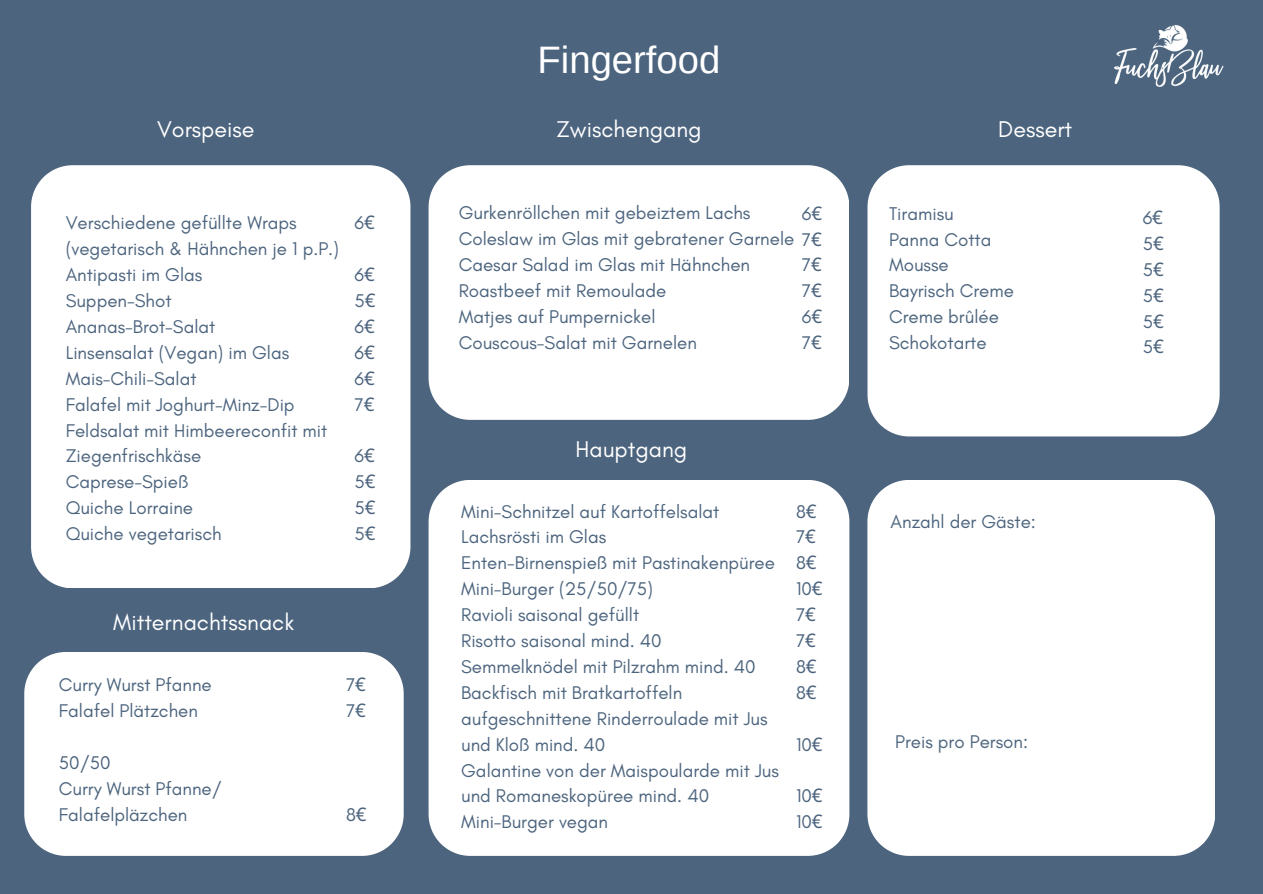
<style>
.page{position:relative;width:1263px;height:894px;background:#fff}
.page>*{position:absolute;margin:0;border:0;box-sizing:border-box;transform-origin:0 0}
.t1{font:38.25px "Arimo";color:#fff}
.t2{font:23.25px "Glacial Indifference";color:#fff}
.t3{font:18.75px/25.8px "Glacial Indifference";color:#4c647e}
.s1{font-family:"Noto Sans"}
</style>
<div class="page">
<div style="left:0;top:0;width:1263px;height:893px;background:#4c647e"></div>
<img style="left:1114px;top:25px;width:110px;height:62px">
<div style="left:31px;top:165px;width:379px;height:422px;background:#fff"></div>
<div style="left:24px;top:652px;width:380px;height:203px;background:#fff"></div>
<div style="left:867px;top:480px;width:348px;height:375px;background:#fff"></div>
<div style="left:429px;top:165px;width:420px;height:255px;background:#fff"></div>
<div style="left:429px;top:480px;width:420px;height:375px;background:#fff"></div>
<div style="left:867px;top:165px;width:353px;height:271px;background:#fff"></div>
<p class="t2" style="left:157px;top:115px;width:99px">Vorspeise</p>
<h2 class="t3" style="left:66px;top:210px;width:275px">Verschiedene gefüllte Wraps (vegetarisch &amp; Hähnchen je 1 p.P.)</h2>
<h2 class="t3" style="left:66px;top:261px;width:138px">Antipasti im Glas</h2>
<p class="t3" style="left:66px;top:287px;width:107px">Suppen-Shot</p>
<p class="t3" style="left:66px;top:313px;width:151px">Ananas-Brot-Salat</p>
<p class="t3" style="left:66px;top:339px;width:225px">Linsensalat (Vegan) im Glas</p>
<p class="t3" style="left:66px;top:365px;width:132px">Mais-Chili-Salat</p>
<p class="t3" style="left:66px;top:391px;width:230px">Falafel mit Joghurt-Minz-Dip</p>
<p class="t3" style="left:66px;top:417px;width:263px">Feldsalat mit Himbeereconfit mit<br>Ziegenfrischkäse</p>
<p class="t3" style="left:66px;top:468px;width:124px">Caprese-Spieß</p>
<p class="t3" style="left:66px;top:494px;width:129px">Quiche Lorraine</p>
<p class="t3" style="left:66px;top:520px;width:158px">Quiche vegetarisch</p>
<p class="t3" style="left:355px;top:210px;width:22px">6<span class="s1">€</span></p>
<p class="t3" style="left:355px;top:261px;width:22px">6<span class="s1">€</span></p>
<p class="t3" style="left:355px;top:287px;width:23px">5<span class="s1">€</span></p>
<p class="t3" style="left:355px;top:313px;width:22px">6<span class="s1">€</span></p>
<p class="t3" style="left:355px;top:339px;width:22px">6<span class="s1">€</span></p>
<p class="t3" style="left:355px;top:365px;width:22px">6<span class="s1">€</span></p>
<p class="t3" style="left:355px;top:391px;width:21px">7<span class="s1">€</span></p>
<p class="t3" style="left:355px;top:443px;width:22px">6<span class="s1">€</span></p>
<p class="t3" style="left:355px;top:468px;width:23px">5<span class="s1">€</span></p>
<p class="t3" style="left:355px;top:494px;width:23px">5<span class="s1">€</span></p>
<p class="t3" style="left:355px;top:520px;width:23px">5<span class="s1">€</span></p>
<h2 class="t2" style="left:113px;top:607px;width:183px">Mitternachtssnack</h2>
<p class="t3" style="left:59px;top:671px;width:154px">Curry Wurst Pfanne</p>
<p class="t3" style="left:59px;top:697px;width:141px">Falafel Plätzchen</p>
<p class="t3" style="left:59px;top:749px;width:53px">50/50</p>
<p class="t3" style="left:59px;top:775px;width:165px">Curry Wurst Pfanne/</p>
<p class="t3" style="left:59px;top:801px;width:130px">Falafelpläzchen</p>
<p class="t3" style="left:346px;top:671px;width:21px">7<span class="s1">€</span></p>
<p class="t3" style="left:346px;top:697px;width:21px">7<span class="s1">€</span></p>
<p class="t3" style="left:346px;top:801px;width:22px">8<span class="s1">€</span></p>
<h1 class="t1" style="left:538px;top:38px;width:184px">Fingerfood</h1>
<p class="t2" style="left:556px;top:115px;width:147px">Zwischengang</p>
<h2 class="t3" style="left:459px;top:200px;width:293px">Gurkenröllchen mit gebeiztem Lachs</h2>
<p class="t3" style="left:459px;top:225px;width:364px">Coleslaw im Glas mit gebratener Garnele 7<span class="s1">€</span></p>
<p class="t3" style="left:459px;top:251px;width:293px">Caesar Salad im Glas mit Hähnchen</p>
<p class="t3" style="left:459px;top:277px;width:209px">Roastbeef mit Remoulade</p>
<p class="t3" style="left:459px;top:303px;width:198px">Matjes auf Pumpernickel</p>
<p class="t3" style="left:459px;top:329px;width:240px">Couscous-Salat mit Garnelen</p>
<p class="t3" style="left:802px;top:200px;width:22px">6<span class="s1">€</span></p>
<p class="t3" style="left:802px;top:252px;width:21px">7<span class="s1">€</span></p>
<p class="t3" style="left:802px;top:278px;width:21px">7<span class="s1">€</span></p>
<p class="t3" style="left:802px;top:304px;width:22px">6<span class="s1">€</span></p>
<p class="t3" style="left:802px;top:329px;width:21px">7<span class="s1">€</span></p>
<p class="t2" style="left:576px;top:434px;width:113px">Hauptgang</p>
<p class="t3" style="left:461px;top:498px;width:260px">Mini-Schnitzel auf Kartoffelsalat</p>
<p class="t3" style="left:461px;top:524px;width:147px">Lachsrösti im Glas</p>
<p class="t3" style="left:461px;top:549px;width:315px">Enten-Birnenspieß mit Pastinakenpüree</p>
<p class="t3" style="left:461px;top:575px;width:193px">Mini-Burger (25/50/75)</p>
<p class="t3" style="left:461px;top:601px;width:179px">Ravioli saisonal gefüllt</p>
<p class="t3" style="left:461px;top:627px;width:202px">Risotto saisonal mind. 40</p>
<p class="t3" style="left:461px;top:653px;width:296px">Semmelknödel mit Pilzrahm mind. 40</p>
<p class="t3" style="left:461px;top:679px;width:223px">Backfisch mit Bratkartoffeln</p>
<p class="t3" style="left:461px;top:705px;width:308px">aufgeschnittene Rinderroulade mit Jus und Kloß mind. 40</p>
<p class="t3" style="left:461px;top:756px;width:319px">Galantine von der Maispoularde mit Jus und Romaneskopüree mind. 40</p>
<p class="t3" style="left:461px;top:808px;width:149px">Mini-Burger vegan</p>
<p class="t3" style="left:796px;top:498px;width:22px">8<span class="s1">€</span></p>
<p class="t3" style="left:796px;top:524px;width:21px">7<span class="s1">€</span></p>
<p class="t3" style="left:796px;top:549px;width:22px">8<span class="s1">€</span></p>
<p class="t3" style="left:796px;top:575px;width:28px">10<span class="s1">€</span></p>
<p class="t3" style="left:796px;top:601px;width:21px">7<span class="s1">€</span></p>
<p class="t3" style="left:796px;top:627px;width:21px">7<span class="s1">€</span></p>
<p class="t3" style="left:796px;top:653px;width:22px">8<span class="s1">€</span></p>
<p class="t3" style="left:796px;top:679px;width:22px">8<span class="s1">€</span></p>
<p class="t3" style="left:796px;top:731px;width:28px">10<span class="s1">€</span></p>
<p class="t3" style="left:796px;top:782px;width:28px">10<span class="s1">€</span></p>
<p class="t3" style="left:796px;top:808px;width:28px">10<span class="s1">€</span></p>
<p class="t2" style="left:998px;top:115px;width:75px">Dessert</p>
<p class="t3" style="left:889px;top:200px;width:66px">Tiramisu</p>
<p class="t3" style="left:889px;top:226px;width:104px">Panna Cotta</p>
<p class="t3" style="left:889px;top:252px;width:61px">Mousse</p>
<p class="t3" style="left:889px;top:278px;width:126px">Bayrisch Creme</p>
<p class="t3" style="left:889px;top:304px;width:111px">Creme brûlée</p>
<p class="t3" style="left:889px;top:329px;width:99px">Schokotarte</p>
<p class="t3" style="left:891px;top:508px;width:147px">Anzahl der Gäste:</p>
<p class="t3" style="left:895px;top:728px;width:135px">Preis pro Person:</p>
<p class="t3" style="left:1143px;top:204px;width:22px">6<span class="s1">€</span></p>
<p class="t3" style="left:1143px;top:230px;width:23px">5<span class="s1">€</span></p>
<p class="t3" style="left:1143px;top:256px;width:23px">5<span class="s1">€</span></p>
<p class="t3" style="left:1143px;top:282px;width:23px">5<span class="s1">€</span></p>
<h2 class="t3" style="left:1143px;top:308px;width:23px">5<span class="s1">€</span></h2>
<p class="t3" style="left:1143px;top:334px;width:23px">5<span class="s1">€</span></p>
</div>
